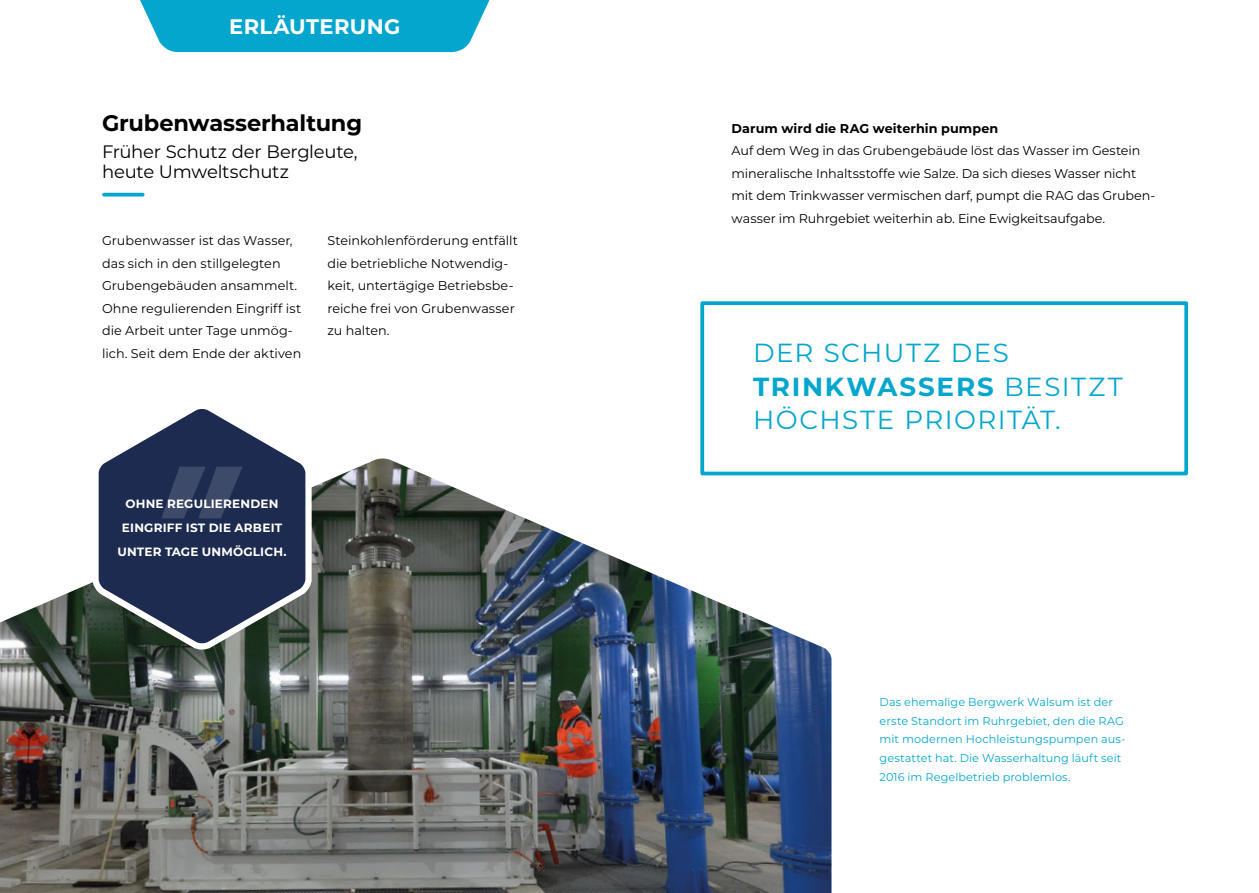
<style>
.page{position:relative;width:1259px;height:893px;background:#fff}
.page>*{position:absolute;margin:0;border:0;box-sizing:border-box;transform-origin:0 0}
.t1{font:26.1px/33.3px "Montserrat";letter-spacing:.055em;color:#05a6ce}
.t2{font:700 22.5px "Montserrat";letter-spacing:-.005em;color:#000}
.t3{font:700 21px "Montserrat";letter-spacing:.02em;color:#fff}
.t4{font:18px/19.5px "Montserrat";letter-spacing:-.015em;color:#000}
.t5{font:12.75px/22.5px "Montserrat";color:#000}
.t6{font:700 12.75px "Montserrat";letter-spacing:.005em;color:#000}
.t7{font:700 12px/24px "Montserrat";letter-spacing:.02em;color:#fff;text-align:center}
.t8{font:11.25px/18.8px "Montserrat";letter-spacing:.005em;color:#05a6ce}
.s1{font-weight:700}
</style>
<div class="page">
<div style="left:700px;top:301px;width:488px;height:174px;border:4px solid #05a6ce"></div>
<svg style="left:140px;top:0;width:350px;height:52px;background:#17acd1"></svg>
<img style="left:0;top:458px;width:831px;height:435px">
<svg style="left:89px;top:409px;width:226px;height:246px"></svg>
<svg style="left:161px;top:467px;width:82px;height:51px;background:#303d5f"></svg>
<svg style="left:104px;top:193px;width:39px;height:4px"></svg>
<h3 class="t3" style="left:229px;top:11px;width:173px">ERLÄUTERUNG</h3>
<h2 class="t2" style="left:102px;top:107px;width:261px">Grubenwasserhaltung</h2>
<h3 class="t4" style="left:102px;top:141px;width:257px">Früher Schutz der Bergleute, heute Umweltschutz</h3>
<p class="t5" style="left:102px;top:229px;width:201px">Grubenwasser ist das Wasser, das sich in den stillgelegten<br>Grubengebäuden ansammelt.<br>Ohne regulierenden Eingriff ist die Arbeit unter Tage unmög&shy;lich. Seit dem Ende der aktiven</p>
<p class="t5" style="left:327px;top:229px;width:192px">Steinkohlenförderung entfällt die betriebliche Notwendig&shy;keit, untertägige Betriebsbe&shy;reiche frei von Grubenwasser zu halten.</p>
<p class="t7" style="left:117px;top:491px;width:171px">OHNE REGULIERENDEN<br>EINGRIFF IST DIE ARBEIT<br>UNTER TAGE UNMÖGLICH.</p>
<p class="t6" style="left:731px;top:119px;width:268px">Darum wird die RAG weiterhin pumpen</p>
<p class="t5" style="left:731px;top:139px;width:425px">Auf dem Weg in das Grubengebäude löst das Wasser im Gestein mineralische Inhaltsstoffe wie Salze. Da sich dieses Wasser nicht mit dem Trinkwasser vermischen darf, pumpt die RAG das Gruben&shy;wasser im Ruhrgebiet weiterhin ab. Eine Ewigkeitsaufgabe.</p>
<h1 class="t1" style="left:753px;top:336px;width:371px">DER SCHUTZ DES<br><span class="s1">TRINKWASSERS</span> BESITZT<br>HÖCHSTE PRIORITÄT.</h1>
<p class="t8" style="left:879px;top:692px;width:247px">Das ehemalige Bergwerk Walsum ist der erste Standort im Ruhrgebiet, den die RAG mit modernen Hochleistungspumpen aus&shy;gestattet hat. Die Wasserhaltung läuft seit 2016 im Regelbetrieb problemlos.</p>
</div>
